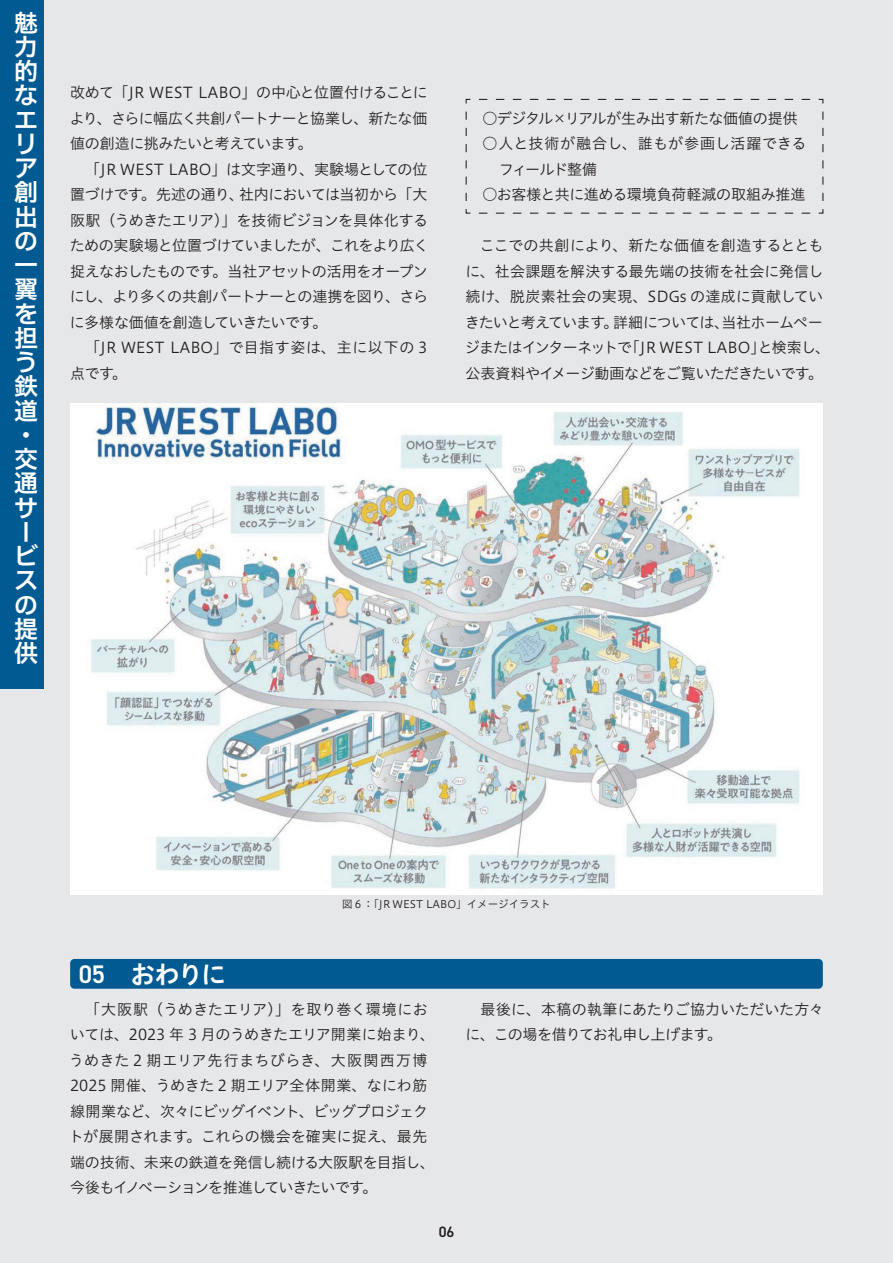
<style>
.page{position:relative;width:893px;height:1263px;background:#e6e7e9}
.page>*{position:absolute;margin:0;border:0;box-sizing:border-box;transform-origin:0 0}
.t1{font:25.5px "Hiragino UD Sans Std N W6";color:#fff}
.t2{font:24px/24.3px "Hiragino UD Sans F Std W6";color:#fff}
.t3{font:15px/25.5px "Hiragino UD Sans Std N W3";letter-spacing:-.02em;color:#231f20;text-align:justify}
.t4{font:15px/25.5px "Hiragino UD Sans Std N W3";letter-spacing:.005em;color:#231f20}
.t5{font:600 15px "DIN2014";color:#231f20}
.t6{font:10.5px "Hiragino UD Sans Std N W3";color:#231f20}
.s1{font-family:"DIN2014";font-weight:600}
</style>
<div class="page">
<svg style="left:465px;top:98px;width:359px;height:116px"></svg>
<div style="left:70px;top:959px;width:753px;height:30px;background:#015a92;border-radius:4px"></div>
<img style="left:70px;top:404px;width:753px;height:490px">
<div style="left:0;top:0;width:43px;height:689px;background:#015a92"></div>
<h2 class="t2" style="left:14px;top:9px;width:25px">魅力的なエリア創出の一翼を担う鉄道・交通サービスの提供</h2>
<p class="t3" style="left:69px;top:79px;width:360px">改めて「JR WEST LABO」の中心と位置付けることにより、さらに幅広く共創パートナーと協業し、新たな価値の創造に挑みたいと考えています。</p>
<p class="t3" style="left:70px;top:155px;width:361px;text-indent:15px">「JR WEST LABO」は文字通り、実験場としての位置づけです。先述の通り、社内においては当初から「大阪駅（うめきたエリア）」を技術ビジョンを具体化するための実験場と位置づけていましたが、これをより広く捉えなおしたものです。当社アセットの活用をオープンにし、より多くの共創パートナーとの連携を図り、さらに多様な価値を創造していきたいです。</p>
<p class="t4" style="left:70px;top:334px;width:359px;text-indent:15px">「JR WEST LABO」で目指す姿は、主に以下の 3点です。</p>
<p class="t3" style="left:482px;top:104px;width:317px">○デジタル×リアルが生み出す新たな価値の提供</p>
<p class="t4" style="left:499px;top:130px;width:309px;text-indent:-16px">○人と技術が融合し、誰もが参画し活躍できるフィールド整備</p>
<p class="t3" style="left:482px;top:181px;width:324px">○お客様と共に進める環境負荷軽減の取組み推進</p>
<p class="t3" style="left:465px;top:232px;width:367px;text-align:center">ここでの共創により、新たな価値を創造するととも<br>に、社会課題を解決する最先端の技術を社会に発信し続け、脱炭素社会の実現、SDGs の達成に貢献していきたいと考えています。詳細については、当社ホームページまたはインターネットで「JR WEST LABO」と検索し、公表資料やイメージ動画などをご覧いただきたいです。</p>
<h1 class="t1" style="left:79px;top:954px;width:150px"><span class="s1">05</span> おわりに</h1>
<p class="t6" style="left:342px;top:896px;width:210px">図６：「JR WEST LABO」イメージイラスト</p>
<p class="t3" style="left:69px;top:995px;width:368px;text-align:left;text-indent:16px">「大阪駅（うめきたエリア）」を取り巻く環境においては、2023 年 3 月のうめきたエリア開業に始まり、うめきた 2 期エリア先行まちびらき、大阪関西万博<br>2025 開催、うめきた 2 期エリア全体開業、なにわ筋線開業など、次々にビッグイベント、ビッグプロジェクトが展開されます。これらの機会を確実に捉え、最先端の技術、未来の鉄道を発信し続ける大阪駅を目指し、今後もイノベーションを推進していきたいです。</p>
<p class="t3" style="left:465px;top:995px;width:360px;text-indent:15px">最後に、本稿の執筆にあたりご協力いただいた方々に、この場を借りてお礼申し上げます。</p>
<p class="t5" style="left:439px;top:1222px;width:17px">06</p>
</div>
